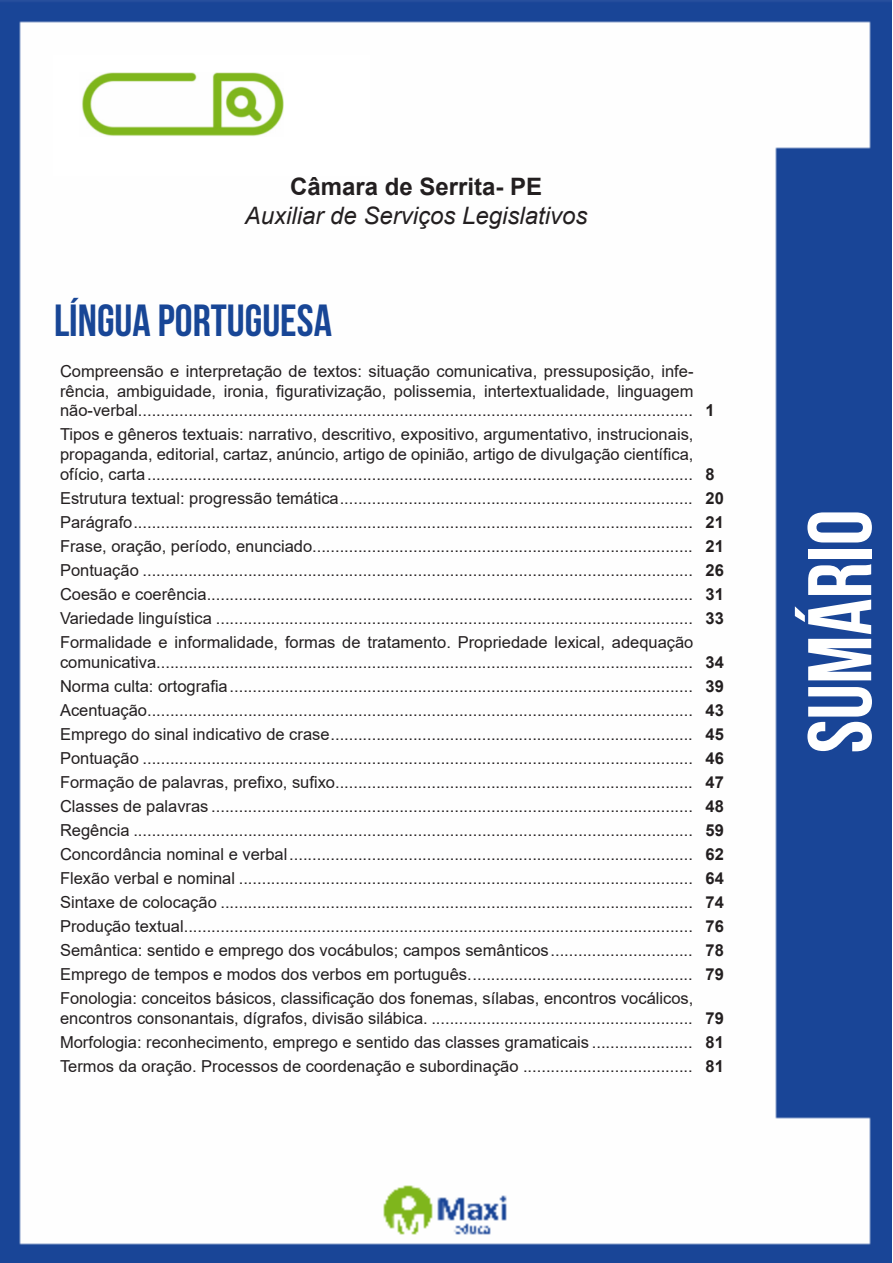
<style>
.page{position:relative;width:893px;height:1263px;background:#fff}
.page>*{position:absolute;margin:0;border:0;box-sizing:border-box;transform-origin:0 0}
.t1{font:700 90px "Bebas Neue";color:#fff}
.t2{font:700 45px "Bebas Neue";color:#184696}
.t3{font:italic 24px "Arial";color:#231f20}
.t4{font:700 24px "Arial";color:#231f20}
.ALTERNATIVAS{font:16.5px/19.8px "Arial";color:#231f20;text-align:justify}
.INDICE{font:700 16.5px "Arial";color:#231f20}
</style>
<div class="page">
<img style="left:0;top:0;width:892px;height:1263px">
<div style="left:53px;top:55px;width:317px;height:121px;background:#fff"></div>
<img style="left:82px;top:72px;width:201px;height:64px">
<p class="t4" style="left:290px;top:170px;width:254px">Câmara de Serrita- PE</p>
<p class="t3" style="left:245px;top:200px;width:344px">Auxiliar de Serviços Legislativos</p>
<p class="t2" style="left:54px;top:295px;width:279px">LÍNGUA PORTUGUESA</p>
<p class="ALTERNATIVAS" style="left:60px;top:361px;width:635px">Compreensão e interpretação de textos: situação comunicativa, pressuposição, infe&shy;rência, ambiguidade, ironia, figurativização, polissemia, intertextualidade, linguagem não-verbal.........................................................................................................................</p>
<p class="ALTERNATIVAS" style="left:60px;top:424px;width:635px">Tipos e gêneros textuais: narrativo, descritivo, expositivo, argumentativo, instrucionais, propaganda, editorial, cartaz, anúncio, artigo de opinião, artigo de divulgação científica, ofício, carta.......................................................................................................................</p>
<p class="INDICE" style="left:705px;top:399px;width:11px">1</p>
<p class="INDICE" style="left:705px;top:462px;width:11px">8</p>
<p class="ALTERNATIVAS" style="left:60px;top:488px;width:634px">Estrutura textual: progressão temática.............................................................................</p>
<p class="INDICE" style="left:705px;top:486px;width:20px">20</p>
<p class="ALTERNATIVAS" style="left:60px;top:512px;width:634px">Parágrafo..........................................................................................................................</p>
<p class="INDICE" style="left:705px;top:510px;width:20px">21</p>
<p class="ALTERNATIVAS" style="left:60px;top:536px;width:634px">Frase, oração, período, enunciado...................................................................................</p>
<p class="INDICE" style="left:705px;top:534px;width:20px">21</p>
<p class="ALTERNATIVAS" style="left:60px;top:560px;width:634px">Pontuação ........................................................................................................................</p>
<p class="INDICE" style="left:705px;top:558px;width:20px">26</p>
<p class="ALTERNATIVAS" style="left:60px;top:584px;width:634px">Coesão e coerência..........................................................................................................</p>
<p class="INDICE" style="left:705px;top:583px;width:20px">31</p>
<p class="ALTERNATIVAS" style="left:60px;top:608px;width:634px">Variedade linguística ........................................................................................................</p>
<p class="INDICE" style="left:705px;top:607px;width:20px">33</p>
<p class="ALTERNATIVAS" style="left:60px;top:632px;width:635px">Formalidade e informalidade, formas de tratamento. Propriedade lexical, adequação comunicativa.....................................................................................................................</p>
<p class="INDICE" style="left:705px;top:650px;width:20px">34</p>
<p class="ALTERNATIVAS" style="left:60px;top:676px;width:634px">Norma culta: ortografia.....................................................................................................</p>
<p class="INDICE" style="left:705px;top:674px;width:20px">39</p>
<p class="ALTERNATIVAS" style="left:60px;top:700px;width:634px">Acentuação.......................................................................................................................</p>
<p class="INDICE" style="left:705px;top:698px;width:20px">43</p>
<p class="ALTERNATIVAS" style="left:60px;top:724px;width:634px">Emprego do sinal indicativo de crase...............................................................................</p>
<p class="INDICE" style="left:705px;top:722px;width:20px">45</p>
<p class="ALTERNATIVAS" style="left:60px;top:748px;width:634px">Pontuação ........................................................................................................................</p>
<p class="INDICE" style="left:705px;top:746px;width:20px">46</p>
<p class="ALTERNATIVAS" style="left:60px;top:772px;width:634px">Formação de palavras, prefixo, sufixo..............................................................................</p>
<p class="INDICE" style="left:705px;top:770px;width:20px">47</p>
<p class="ALTERNATIVAS" style="left:60px;top:796px;width:634px">Classes de palavras .........................................................................................................</p>
<p class="INDICE" style="left:705px;top:794px;width:20px">48</p>
<p class="ALTERNATIVAS" style="left:60px;top:820px;width:634px">Regência ..........................................................................................................................</p>
<p class="INDICE" style="left:705px;top:818px;width:20px">59</p>
<p class="ALTERNATIVAS" style="left:60px;top:844px;width:634px">Concordância nominal e verbal........................................................................................</p>
<p class="INDICE" style="left:705px;top:842px;width:20px">62</p>
<p class="ALTERNATIVAS" style="left:60px;top:868px;width:634px">Flexão verbal e nominal ...................................................................................................</p>
<p class="INDICE" style="left:705px;top:866px;width:20px">64</p>
<p class="ALTERNATIVAS" style="left:60px;top:892px;width:634px">Sintaxe de colocação .......................................................................................................</p>
<p class="INDICE" style="left:705px;top:890px;width:20px">74</p>
<p class="ALTERNATIVAS" style="left:60px;top:916px;width:634px">Produção textual...............................................................................................................</p>
<p class="INDICE" style="left:705px;top:914px;width:20px">76</p>
<p class="ALTERNATIVAS" style="left:60px;top:940px;width:634px">Semântica: sentido e emprego dos vocábulos; campos semânticos...............................</p>
<p class="INDICE" style="left:705px;top:938px;width:20px">78</p>
<p class="ALTERNATIVAS" style="left:60px;top:964px;width:634px">Emprego de tempos e modos dos verbos em português.................................................</p>
<p class="INDICE" style="left:705px;top:962px;width:20px">79</p>
<p class="ALTERNATIVAS" style="left:60px;top:988px;width:635px">Fonologia: conceitos básicos, classificação dos fonemas, sílabas, encontros vocálicos, encontros consonantais, dígrafos, divisão silábica. .........................................................</p>
<p class="INDICE" style="left:705px;top:1006px;width:20px">79</p>
<p class="ALTERNATIVAS" style="left:60px;top:1032px;width:634px">Morfologia: reconhecimento, emprego e sentido das classes gramaticais ......................</p>
<p class="INDICE" style="left:705px;top:1030px;width:20px">81</p>
<p class="ALTERNATIVAS" style="left:60px;top:1056px;width:634px">Termos da oração. Processos de coordenação e subordinação .....................................</p>
<p class="INDICE" style="left:705px;top:1054px;width:20px">81</p>
<h1 class="t1" style="left:791px;top:753px;width:245px;rotate:-90deg">SUMÁRIO</h1>
</div>
